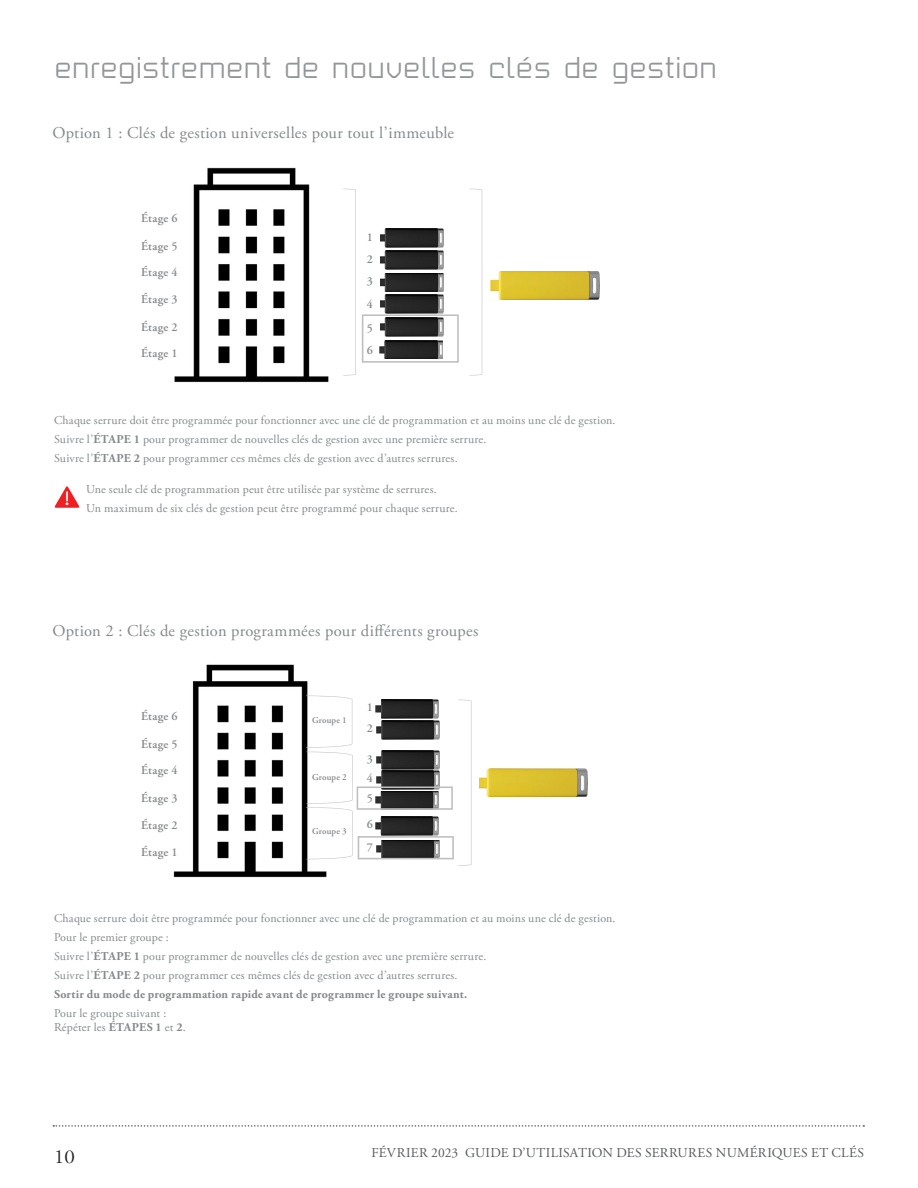
<style>
.page{position:relative;width:918px;height:1188px;background:#fff}
.page>*{position:absolute;margin:0;border:0;box-sizing:border-box;transform-origin:0 0}
.t1{font:30px "Teknion Modern AG";letter-spacing:-.01em;color:#939598}
.t2{font:21px "Garamond Three";color:#231f20}
.t3{font:16.5px "Adobe Garamond Pro";letter-spacing:.015em;color:#86898b}
.t4{font:13.5px "Adobe Garamond Pro";letter-spacing:.02em;color:#58595b}
.t5{font:12px/18.9px "Adobe Garamond Pro";letter-spacing:.01em;color:#86898b}
.t6{font:600 12px "Adobe Garamond Pro";letter-spacing:.025em;color:#86898b}
.t7{font:600 9px "Adobe Garamond Pro";letter-spacing:.02em;color:#86898b}
.s1{font-weight:700}
</style>
<div class="page">
<svg style="left:53px;top:1125px;width:811px;height:2px"></svg>
<img style="left:174px;top:167px;width:188px;height:216px">
<svg style="left:343px;top:189px;width:13px;height:187px"></svg>
<img style="left:380px;top:228px;width:64px;height:19px">
<img style="left:380px;top:250px;width:64px;height:19px">
<img style="left:380px;top:295px;width:64px;height:18px">
<img style="left:380px;top:273px;width:64px;height:19px">
<svg style="left:469px;top:189px;width:13px;height:187px"></svg>
<img style="left:491px;top:271px;width:109px;height:29px">
<svg style="left:362px;top:314px;width:97px;height:49px"></svg>
<img style="left:173px;top:664px;width:154px;height:214px">
<img style="left:479px;top:768px;width:108px;height:29px">
<svg style="left:306px;top:696px;width:165px;height:170px"></svg>
<img style="left:54px;top:486px;width:26px;height:22px">
<h1 class="t1" style="left:54px;top:52px;width:665px">enregistrement de nouvelles clés de gestion</h1>
<h3 class="t3" style="left:52px;top:123px;width:403px">Option 1 : Clés de gestion universelles pour tout l’immeuble</h3>
<p class="t6" style="left:141px;top:211px;width:38px">Étage 6</p>
<p class="t6" style="left:141px;top:239px;width:38px">Étage 5</p>
<p class="t6" style="left:141px;top:265px;width:38px">Étage 4</p>
<p class="t6" style="left:141px;top:293px;width:38px">Étage 3</p>
<p class="t6" style="left:141px;top:320px;width:38px">Étage 2</p>
<p class="t6" style="left:141px;top:346px;width:38px">Étage 1</p>
<p class="t6" style="left:367px;top:230px;width:8px">1</p>
<p class="t6" style="left:367px;top:252px;width:8px">2</p>
<p class="t6" style="left:367px;top:275px;width:8px">3</p>
<p class="t6" style="left:367px;top:297px;width:8px">4</p>
<p class="t6" style="left:367px;top:321px;width:8px">5</p>
<p class="t6" style="left:367px;top:344px;width:8px">6</p>
<p class="t5" style="left:54px;top:411px;width:563px">Chaque serrure doit être programmée pour fonctionner avec une clé de programmation et au moins une clé de gestion.<br>Suivre l’<span class="s1">ÉTAPE 1</span> pour programmer de nouvelles clés de gestion avec une première serrure.<br>Suivre l’<span class="s1">ÉTAPE 2</span> pour programmer ces mêmes clés de gestion avec d’autres serrures.</p>
<p class="t5" style="left:86px;top:480px;width:373px">Une seule clé de programmation peut être utilisée par système de serrures.<br>Un maximum de six clés de gestion peut être programmé pour chaque serrure.</p>
<h3 class="t3" style="left:52px;top:621px;width:427px">Option 2 : Clés de gestion programmées pour différents groupes</h3>
<p class="t6" style="left:141px;top:710px;width:38px">Étage 6</p>
<p class="t6" style="left:141px;top:737px;width:38px">Étage 5</p>
<p class="t6" style="left:141px;top:763px;width:38px">Étage 4</p>
<p class="t6" style="left:141px;top:791px;width:38px">Étage 3</p>
<p class="t6" style="left:141px;top:819px;width:38px">Étage 2</p>
<p class="t6" style="left:141px;top:845px;width:38px">Étage 1</p>
<p class="t7" style="left:312px;top:715px;width:36px">Groupe 1</p>
<p class="t7" style="left:312px;top:772px;width:36px">Groupe 2</p>
<p class="t7" style="left:312px;top:826px;width:36px">Groupe 3</p>
<p class="t6" style="left:367px;top:700px;width:8px">1</p>
<p class="t6" style="left:367px;top:721px;width:8px">2</p>
<p class="t6" style="left:367px;top:752px;width:8px">3</p>
<p class="t6" style="left:367px;top:772px;width:8px">4</p>
<p class="t6" style="left:367px;top:792px;width:8px">5</p>
<p class="t6" style="left:367px;top:817px;width:8px">6</p>
<p class="t6" style="left:367px;top:841px;width:8px">7</p>
<p class="t5" style="left:54px;top:909px;width:563px">Chaque serrure doit être programmée pour fonctionner avec une clé de programmation et au moins une clé de gestion.<br>Pour le premier groupe :<br>Suivre l’<span class="s1">ÉTAPE 1</span> pour programmer de nouvelles clés de gestion avec une première serrure.<br>Suivre l’<span class="s1">ÉTAPE 2</span> pour programmer ces mêmes clés de gestion avec d’autres serrures.<br><span class="s1">Sortir du mode de programmation rapide avant de programmer le groupe suivant.</span></p>
<p class="t5" style="left:54px;top:1006px;width:133px;line-height:14.4px">Pour le groupe suivant :<br>Répéter les <span class="s1">ÉTAPES 1</span> et <span class="s1">2</span>.</p>
<h2 class="t2" style="left:54px;top:1145px;width:22px">10</h2>
<p class="t4" style="left:371px;top:1145px;width:494px">FÉVRIER 2023 GUIDE D’UTILISATION DES SERRURES NUMÉRIQUES ET CLÉS</p>
</div>
